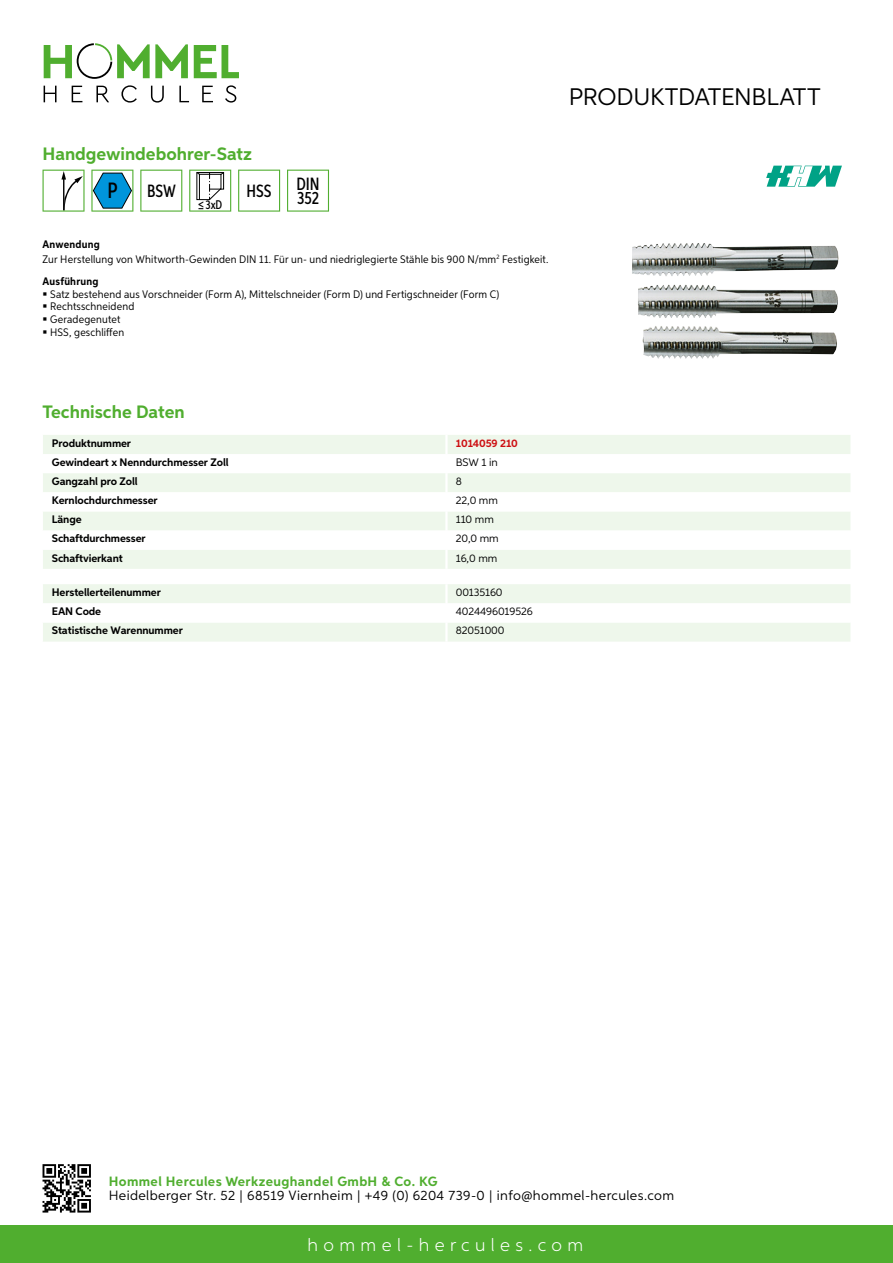
<style>
.page{position:relative;width:893px;height:1263px;background:#fff}
.page>*{position:absolute;margin:0;border:0;box-sizing:border-box;transform-origin:0 0}
.t1{font:24px "Aspira";letter-spacing:-.01em;color:#000}
.t2{font:500 22.2px "Aspira XX Nar";color:#000}
.t3{font:700 18px "Aspira";color:#50ae2f}
.t4{font:300 18px "Aspira";letter-spacing:.3em;color:#fff}
.t5{font:500 17.85px/14.9px "Aspira XX Nar";color:#000}
.t6{font:13.5px "Aspira";letter-spacing:.03em;color:#000}
.t7{font:700 13.5px "Aspira";letter-spacing:.03em;color:#50ae2f}
.t8{font:500 12.6px "Aspira XX Nar";color:#000}
.t9{font:10.95px/12.8px "Aspira Nar";letter-spacing:.015em;color:#000}
.t10{font:700 10.95px "Aspira";letter-spacing:-.01em;color:#000}
.t11{font:10.95px "Aspira";letter-spacing:-.01em;color:#000}
.t12{font:700 10.95px "Aspira";letter-spacing:-.01em;color:#cd1013}
.t13{font:700 10.95px "Aspira Nar";letter-spacing:.02em;color:#000}
.s1{font-weight:700}
</style>
<div class="page">
<div style="left:0;top:1226px;width:893px;height:37px;background:#50ae2f"></div>
<svg style="left:43px;top:1164px;width:48px;height:48px"></svg>
<svg style="left:194px;top:45px;width:45px;height:33px"></svg>
<svg style="left:44px;top:43px;width:144px;height:36px"></svg>
<svg style="left:44px;top:86px;width:13px;height:16px"></svg>
<svg style="left:72px;top:86px;width:10px;height:16px"></svg>
<svg style="left:96px;top:86px;width:13px;height:16px"></svg>
<svg style="left:121px;top:85px;width:16px;height:18px"></svg>
<svg style="left:151px;top:86px;width:13px;height:17px"></svg>
<svg style="left:179px;top:86px;width:10px;height:16px"></svg>
<svg style="left:202px;top:86px;width:11px;height:16px"></svg>
<svg style="left:225px;top:85px;width:11px;height:18px"></svg>
<div style="left:43px;top:435px;width:807px;height:134px;background:#eef7eb"></div>
<svg style="left:43px;top:454px;width:807px;height:96px"></svg>
<hr style="left:445px;top:435px;width:3px;height:19px;background:#fff">
<hr style="left:445px;top:454px;width:3px;height:19px;background:#fff">
<hr style="left:445px;top:473px;width:3px;height:19px;background:#fff">
<hr style="left:445px;top:492px;width:3px;height:19px;background:#fff">
<hr style="left:445px;top:511px;width:3px;height:20px;background:#fff">
<hr style="left:445px;top:531px;width:3px;height:19px;background:#fff">
<hr style="left:445px;top:550px;width:3px;height:19px;background:#fff">
<svg style="left:43px;top:584px;width:807px;height:58px"></svg>
<hr style="left:445px;top:622px;width:3px;height:20px;background:#fff">
<svg style="left:43px;top:170px;width:42px;height:42px"></svg>
<svg style="left:91px;top:170px;width:42px;height:42px"></svg>
<svg style="left:140px;top:170px;width:42px;height:42px"></svg>
<svg style="left:189px;top:170px;width:42px;height:42px"></svg>
<svg style="left:238px;top:170px;width:42px;height:42px"></svg>
<svg style="left:287px;top:170px;width:42px;height:42px"></svg>
<img style="left:632px;top:243px;width:207px;height:116px">
<svg style="left:766px;top:166px;width:76px;height:21px"></svg>
<h3 class="t3" style="left:43px;top:142px;width:211px">Handgewindebohrer-Satz</h3>
<h2 class="t2" style="left:108px;top:177px;width:12px">P</h2>
<h3 class="t5" style="left:147px;top:183px;width:30px">BSW</h3>
<p class="t8" style="left:198px;top:197px;width:26px">≤3xD</p>
<h3 class="t5" style="left:247px;top:183px;width:27px">HSS</h3>
<h3 class="t5" style="left:296px;top:176px;width:25px">DIN<br>352</h3>
<p class="t9" style="left:43px;top:236px;width:507px;line-height:15.1px"><span class="s1">Anwendung<br></span>Zur Herstellung von Whitworth-Gewinden DIN 11. Für un- und niedriglegierte Stähle bis 900 N/mm<sup>2</sup> Festigkeit.</p>
<p class="t13" style="left:43px;top:274px;width:58px">Ausführung</p>
<p class="t9" style="left:50px;top:287px;width:451px">Satz bestehend aus Vorschneider (Form A), Mittelschneider (Form D) und Fertigschneider (Form C)<br>Rechtsschneidend<br>Geradegenutet<br>HSS, geschliffen</p>
<h1 class="t1" style="left:569px;top:82px;width:253px">Produktdatenblatt</h1>
<h3 class="t3" style="left:43px;top:401px;width:144px">Technische Daten</h3>
<p class="t10" style="left:52px;top:436px;width:81px">Produktnummer</p>
<p class="t12" style="left:456px;top:436px;width:64px">1014059 210</p>
<p class="t10" style="left:52px;top:455px;width:178px">Gewindeart x Nenndurchmesser Zoll</p>
<p class="t11" style="left:456px;top:455px;width:44px">BSW 1 in</p>
<p class="t10" style="left:52px;top:475px;width:87px">Gangzahl pro Zoll</p>
<p class="t11" style="left:456px;top:475px;width:8px">8</p>
<p class="t10" style="left:52px;top:494px;width:107px">Kernlochdurchmesser</p>
<p class="t11" style="left:456px;top:494px;width:44px">22,0 mm</p>
<p class="t10" style="left:52px;top:513px;width:31px">Länge</p>
<p class="t11" style="left:456px;top:513px;width:40px">110 mm</p>
<p class="t10" style="left:52px;top:532px;width:95px">Schaftdurchmesser</p>
<p class="t11" style="left:456px;top:532px;width:44px">20,0 mm</p>
<p class="t10" style="left:52px;top:551px;width:72px">Schaftvierkant</p>
<p class="t11" style="left:456px;top:551px;width:43px">16,0 mm</p>
<p class="t10" style="left:52px;top:586px;width:111px">Herstellerteilenummer</p>
<p class="t11" style="left:456px;top:586px;width:48px">00135160</p>
<p class="t10" style="left:52px;top:605px;width:51px">EAN Code</p>
<p class="t11" style="left:456px;top:605px;width:78px">4024496019526</p>
<p class="t10" style="left:52px;top:624px;width:132px">Statistische Warennummer</p>
<p class="t11" style="left:456px;top:624px;width:50px">82051000</p>
<p class="t7" style="left:109px;top:1172px;width:330px">Hommel Hercules Werkzeughandel GmbH &amp; Co. KG</p>
<p class="t6" style="left:109px;top:1187px;width:567px">Heidelberger Str. 52 | 68519 Viernheim | +49 (0) 6204 739-0 | info@hommel-hercules.com</p>
<h3 class="t4" style="left:307px;top:1234px;width:277px">hommel-hercules.com</h3>
</div>
